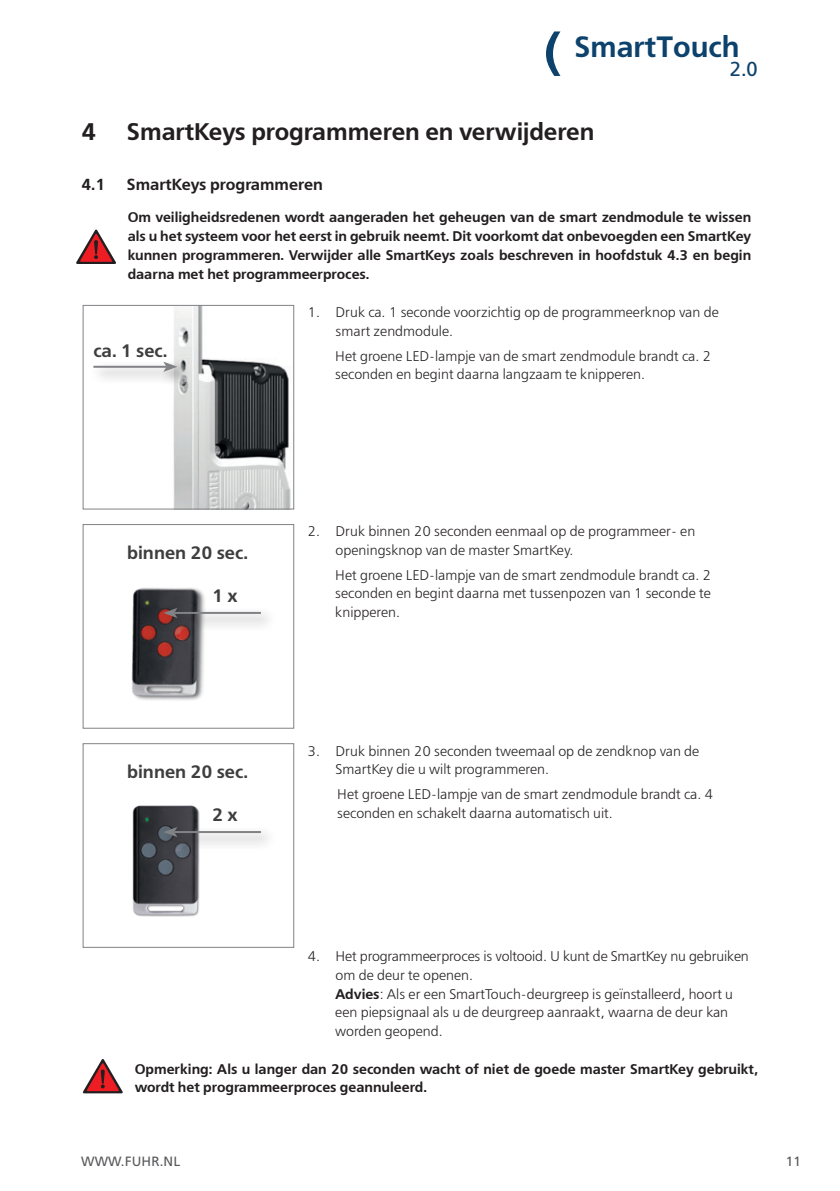
<style>
.page{position:relative;width:840px;height:1191px;background:#fff}
.page>*{position:absolute;margin:0;border:0;box-sizing:border-box;transform-origin:0 0}
.t1{font:600 29.4px "Free Set";color:#0c426b}
.t2{font:600 24px "Free Set";color:#231f20}
.t3{font:20.2px "Free Set";color:#0c426b}
.t4{font:600 18px "Free Set";color:#3e3e3f}
.t5{font:600 16px "Free Set";color:#231f20}
.t6{font:300 14px/18.8px "Free Set";color:#231f20}
.t7{font:600 14px/18.8px "Free Set";color:#231f20}
.t8{font:13.4px "Free Set";letter-spacing:.01em;color:#57585a}
.s1{font-weight:600}
</style>
<div class="page">
<svg style="left:546px;top:31px;width:14px;height:45px"></svg>
<img style="left:92px;top:587px;width:155px;height:142px">
<div style="left:83px;top:524px;width:211px;height:204px;border:1px solid #808285"></div>
<div style="left:83px;top:743px;width:211px;height:204px;border:1px solid #808285"></div>
<div style="left:160px;top:604px;width:117px;height:30px;background:#231f20;opacity:.6"></div>
<hr style="left:174px;top:612px;width:87px;height:2px;background:#808285">
<svg style="left:163px;top:608px;width:14px;height:10px"></svg>
<img style="left:132px;top:805px;width:68px;height:112px">
<div style="left:160px;top:823px;width:117px;height:30px;background:#231f20;opacity:.6"></div>
<hr style="left:174px;top:831px;width:87px;height:2px;background:#808285">
<svg style="left:163px;top:827px;width:14px;height:10px"></svg>
<svg style="left:76px;top:230px;width:40px;height:34px"></svg>
<svg style="left:83px;top:1059px;width:40px;height:34px"></svg>
<img style="left:173px;top:307px;width:118px;height:200px">
<div style="left:83px;top:305px;width:211px;height:204px;border:1px solid #808285"></div>
<div style="left:89px;top:358px;width:103px;height:29px;background:#231f20;opacity:.6"></div>
<hr style="left:93px;top:366px;width:73px;height:2px;background:#808285">
<svg style="left:163px;top:362px;width:14px;height:10px"></svg>
<h1 class="t1" style="left:574px;top:29px;width:167px">SmartTouch</h1>
<h3 class="t3" style="left:729px;top:57px;width:29px">2.0</h3>
<h2 class="t2" style="left:81px;top:117px;width:16px">4</h2>
<h2 class="t2" style="left:127px;top:117px;width:469px">SmartKeys programmeren en verwijderen</h2>
<p class="t5" style="left:81px;top:175px;width:25px">4.1</p>
<p class="t5" style="left:127px;top:175px;width:197px">SmartKeys programmeren</p>
<p class="t7" style="left:128px;top:208px;width:624px;text-align:justify">Om veiligheidsredenen wordt aangeraden het geheugen van de smart zendmodule te wissen als u het systeem voor het eerst in gebruik neemt. Dit voorkomt dat onbevoegden een SmartKey kunnen programmeren. Verwijder alle SmartKeys zoals beschreven in hoofdstuk 4.3 en begin daarna met het programmeerproces.</p>
<p class="t4" style="left:93px;top:340px;width:76px">ca. 1 sec.</p>
<p class="t4" style="left:127px;top:542px;width:122px">binnen 20 sec.</p>
<p class="t4" style="left:212px;top:585px;width:27px">1 x</p>
<p class="t4" style="left:127px;top:761px;width:122px">binnen 20 sec.</p>
<p class="t4" style="left:212px;top:804px;width:27px">2 x</p>
<p class="t6" style="left:335px;top:303px;width:384px;text-indent:-28px">1. Druk ca. 1 seconde voorzichtig op de programmeerknop van de smart zendmodule.</p>
<p class="t6" style="left:335px;top:346px;width:377px">Het groene LED-lampje van de smart zendmodule brandt ca. 2 seconden en begint daarna langzaam te knipperen.</p>
<p class="t6" style="left:335px;top:522px;width:361px;text-indent:-28px">2. Druk binnen 20 seconden eenmaal op de programmeer- en openingsknop van de master SmartKey.</p>
<p class="t6" style="left:335px;top:565px;width:377px;text-align:justify">Het groene LED-lampje van de smart zendmodule brandt ca. 2 seconden en begint daarna met tussenpozen van 1 seconde te knipperen.</p>
<p class="t6" style="left:335px;top:741px;width:365px;text-indent:-28px">3. Druk binnen 20 seconden tweemaal op de zendknop van de<br>SmartKey die u wilt programmeren.</p>
<p class="t6" style="left:337px;top:785px;width:377px">Het groene LED-lampje van de smart zendmodule brandt ca. 4 seconden en schakelt daarna automatisch uit.</p>
<p class="t6" style="left:335px;top:947px;width:415px;text-indent:-28px">4. Het programmeerproces is voltooid. U kunt de SmartKey nu gebruiken om de deur te openen.<br><span class="s1">Advies</span>: Als er een SmartTouch-deurgreep is geïnstalleerd, hoort u een piepsignaal als u de deurgreep aanraakt, waarna de deur kan worden geopend.</p>
<p class="t7" style="left:135px;top:1059px;width:624px">Opmerking: Als u langer dan 20 seconden wacht of niet de goede master SmartKey gebruikt, wordt het programmeerproces geannuleerd.</p>
<p class="t8" style="left:81px;top:1153px;width:100px">WWW.FUHR.NL</p>
<p class="t8" style="left:785px;top:1153px;width:16px">11</p>
</div>
